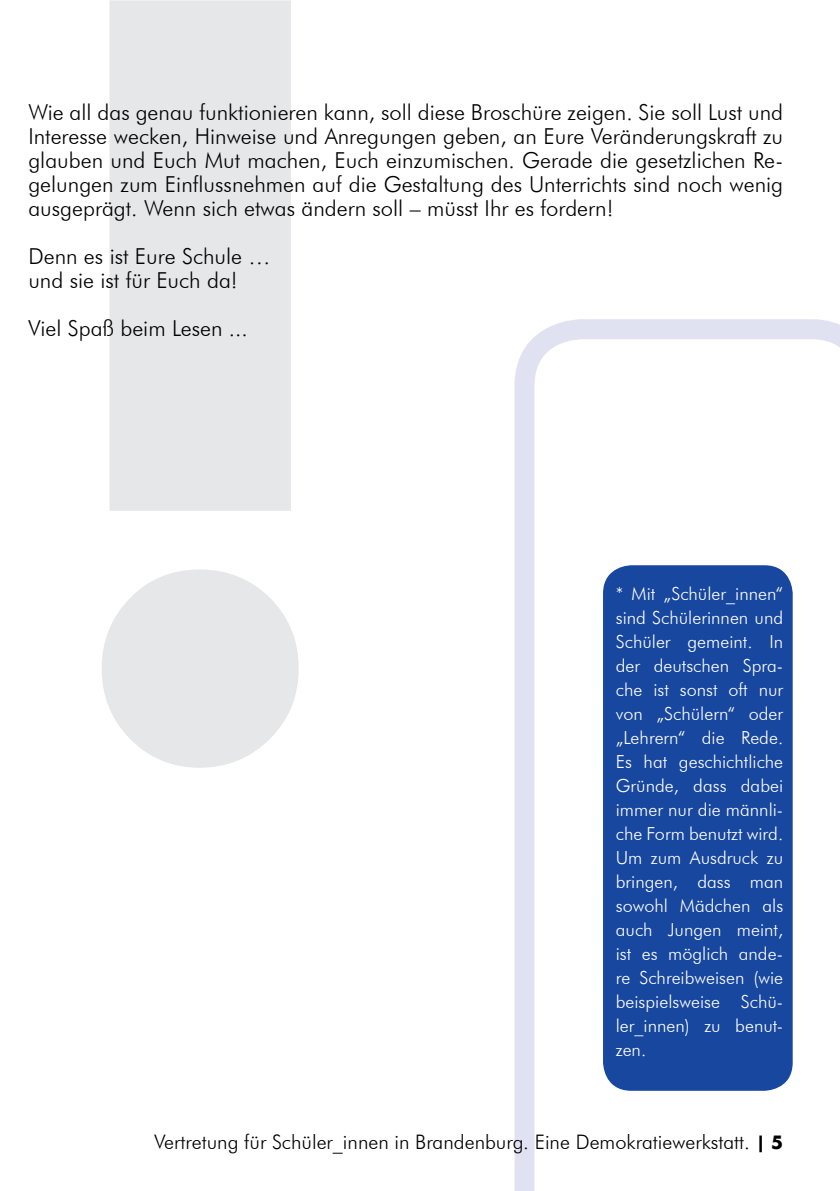
<style>
.page{position:relative;width:840px;height:1191px;background:#fff}
.page>*{position:absolute;margin:0;border:0;box-sizing:border-box;transform-origin:0 0}
.t1{font:700 1000px "Futura BT";color:#e6e7e8}
.t2{font:300 22px/24px "Futura BT";color:#000;text-align:justify}
.t3{font:300 20px "Futura BT";color:#000}
.t4{font:300 18px/24px "Futura BT";color:#fff;text-align:justify}
.s1{font-family:"Futura";font-weight:700}
</style>
<div class="page">
<svg style="left:514px;top:319px;width:325px;height:872px"></svg>
<div style="left:602px;top:565px;width:190px;height:525px;background:#17479e;border-radius:28px"></div>
<h1 class="t1" style="left:28px;top:-215px;width:345px">!</h1>
<p class="t2" style="left:28px;top:100px;width:756px">Wie all das genau funktionieren kann, soll diese Broschüre zeigen. Sie soll Lust und Interesse wecken, Hinweise und Anregungen geben, an Eure Veränderungskraft zu glauben und Euch Mut machen, Euch einzumischen. Gerade die gesetzlichen Re&shy;gelungen zum Einflussnehmen auf die Gestaltung des Unterrichts sind noch wenig ausgeprägt. Wenn sich etwas ändern soll – müsst Ihr es fordern!</p>
<p class="t2" style="left:28px;top:244px;width:243px">Denn es ist Eure Schule … und sie ist für Euch da!</p>
<p class="t2" style="left:28px;top:316px;width:221px">Viel Spaß beim Lesen ...</p>
<p class="t4" style="left:615px;top:581px;width:169px">* Mit „Schüler_innen“ sind Schülerinnen und Schüler gemeint. In der deutschen Spra&shy;che ist sonst oft nur von „Schülern“ oder „Lehrern“ die Rede.<br>Es hat geschichtliche Gründe, dass dabei immer nur die männli&shy;che Form benutzt wird.<br>Um zum Ausdruck zu bringen, dass man sowohl Mädchen als auch Jungen meint, ist es möglich ande&shy;re Schreibweisen (wie beispielsweise Schü&shy;ler_innen) zu benut&shy;zen.</p>
<p class="t3" style="left:154px;top:1130px;width:630px">Vertretung für Schüler_innen in Brandenburg. Eine Demokratiewerkstatt. <span class="s1">| 5</span></p>
</div>
